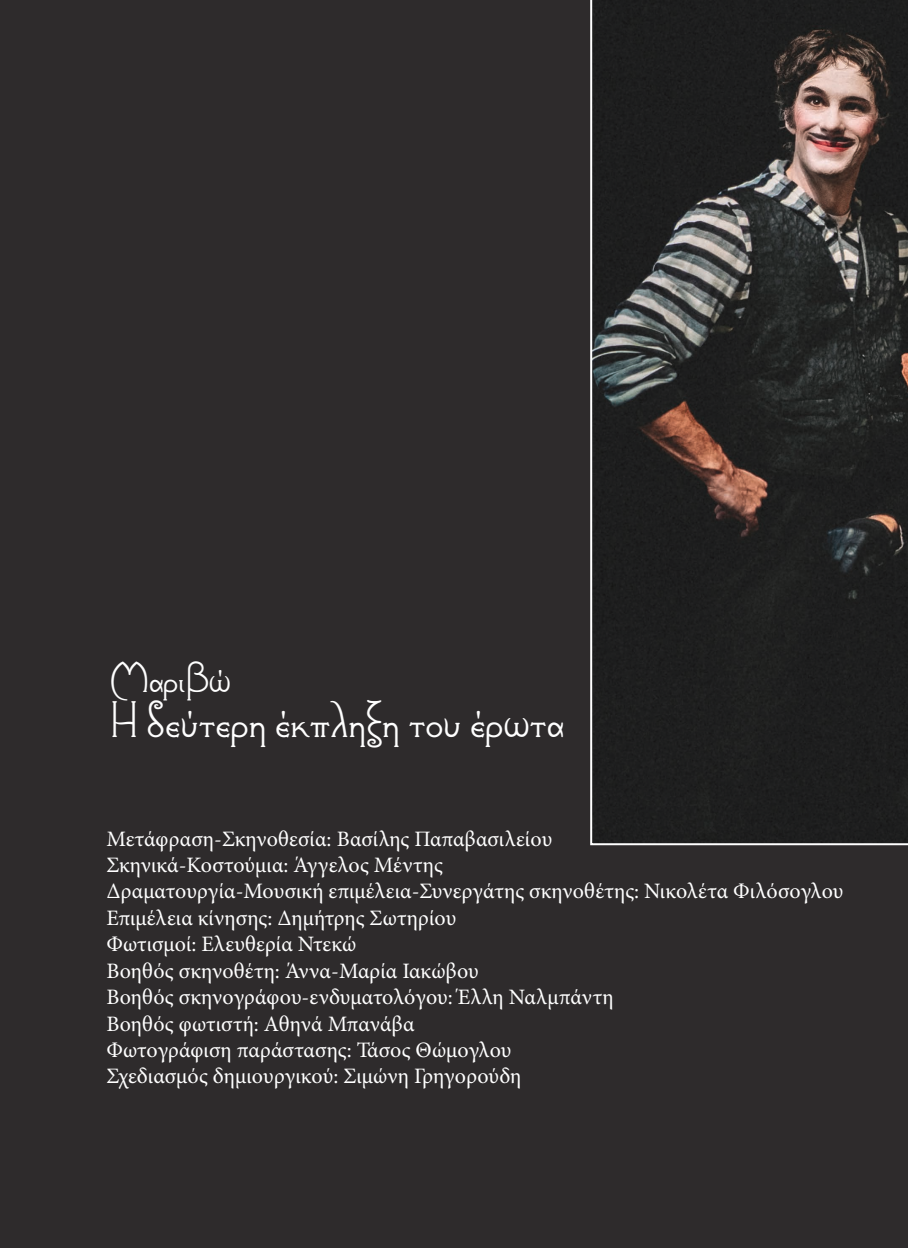
<style>
.page{position:relative;width:908px;height:1248px;background:#fff}
.page>*{position:absolute;margin:0;border:0;box-sizing:border-box;transform-origin:0 0}
.t1{font:38px "Connie";color:#fff}
.t2{font:32px "Connie";color:#fff}
.t3{font:22px/26.4px "Minion Pro";color:#fff}
</style>
<div class="page">
<div style="left:0;top:0;width:907px;height:1247px;background:#2e2b2c"></div>
<svg style="left:590px;top:0;width:317px;height:845px"></svg>
<h2 class="t2" style="left:109px;top:652px;width:123px">Μαριβώ</h2>
<h1 class="t1" style="left:109px;top:690px;width:456px">Η δεύτερη έκπληξη του έρωτα</h1>
<p class="t3" style="left:106px;top:825px;width:738px">Μετάφραση-Σκηνοθεσία: Βασίλης Παπαβασιλείου<br>Σκηνικά-Κοστούμια: Άγγελος Μέντης<br>Δραματουργία-Μουσική επιμέλεια-Συνεργάτης σκηνοθέτης: Νικολέτα Φιλόσογλου Επιμέλεια κίνησης: Δημήτρης Σωτηρίου<br>Φωτισμοί: Ελευθερία Ντεκώ<br>Βοηθός σκηνοθέτη: Άννα-Μαρία Ιακώβου<br>Βοηθός σκηνογράφου-ενδυματολόγου: Έλλη Ναλμπάντη<br>Βοηθός φωτιστή: Αθηνά Μπανάβα<br>Φωτογράφιση παράστασης: Τάσος Θώμογλου<br>Σχεδιασμός δημιουργικού: Σιμώνη Γρηγορούδη</p>
</div>
